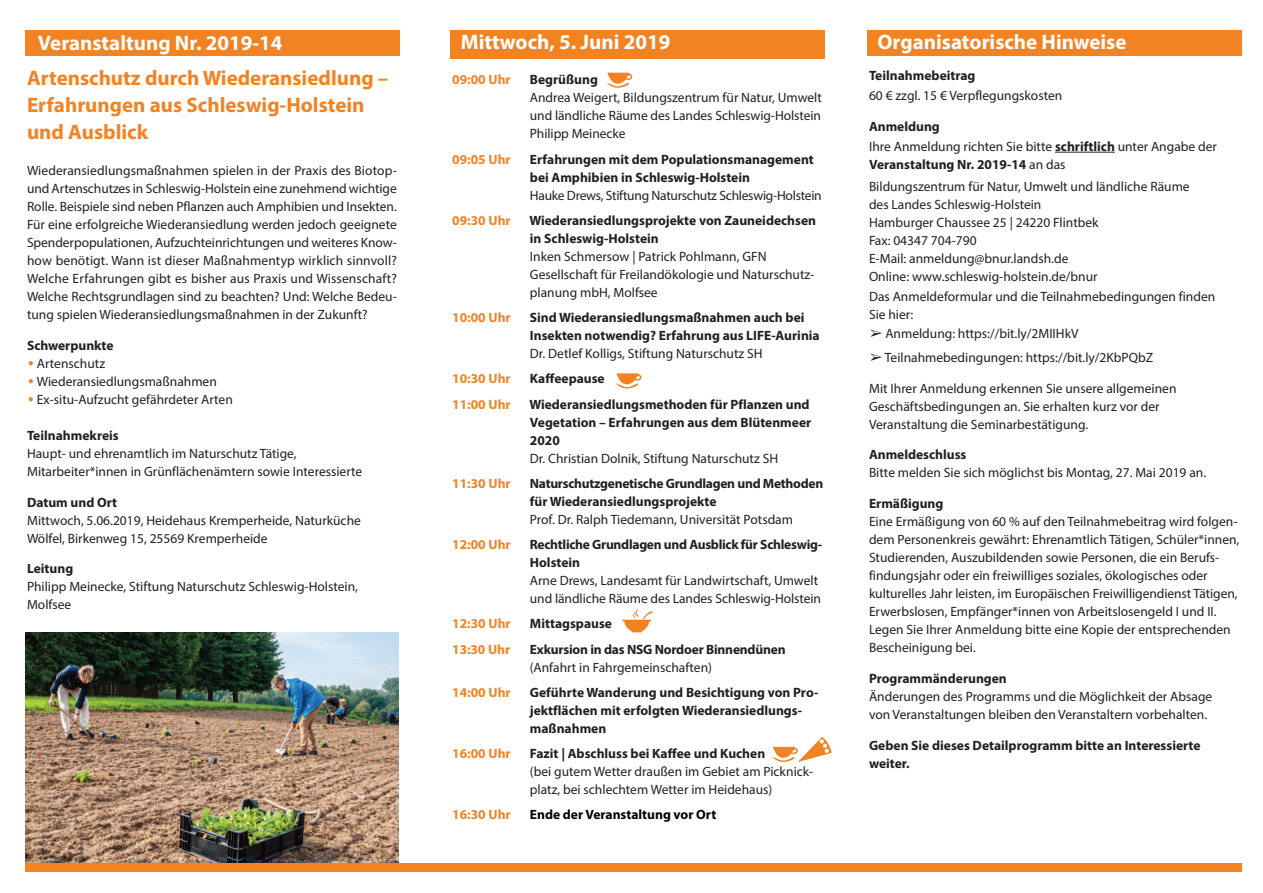
<style>
.page{position:relative;width:1263px;height:893px;background:#fff}
.page>*{position:absolute;margin:0;border:0;box-sizing:border-box;transform-origin:0 0}
.t1{font:34.5px "Myriad Pro";color:#f18323}
.t2{font:700 21px/27px "Myriad Pro";color:#f18323}
.t3{font:700 21px "Myriad Pro";color:#fff}
.t4{font:13.5px/18px "Myriad Pro";color:#231f20}
.t5{font:700 13.5px/18px "Myriad Pro";color:#231f20}
.t6{font:700 13.5px/18px "Myriad Pro";letter-spacing:-.02em;color:#231f20}
.t7{font:700 13.5px "Myriad Pro";color:#f18323}
.t8{font:13.5px "Myriad Pro";letter-spacing:-.02em;color:#231f20}
.t9{font:700 13.5px "Myriad Pro";color:#000}
.s1{font-weight:700}
.s2{font-family:"MS Gothic"}
</style>
<div class="page">
<img style="left:26px;top:632px;width:372px;height:231px">
<div style="left:26px;top:30px;width:374px;height:25px;background:#f18323"></div>
<hr style="left:1055px;top:152px;width:60px;height:1px;background:#231f20">
<div style="left:867px;top:30px;width:375px;height:25px;background:#f18323"></div>
<div style="left:451px;top:30px;width:374px;height:28px;background:#f18323"></div>
<svg style="left:606px;top:73px;width:26px;height:15px"></svg>
<svg style="left:616px;top:373px;width:26px;height:16px"></svg>
<div style="left:26px;top:863px;width:1216px;height:9px;background:#f18323"></div>
<img style="left:622px;top:608px;width:31px;height:25px">
<svg style="left:772px;top:737px;width:60px;height:25px"></svg>
<h2 class="t3" style="left:38px;top:35px;width:246px">Veranstaltung Nr. 2019-14</h2>
<h2 class="t2" style="left:27px;top:66px;width:363px">Artenschutz durch Wiederansiedlung –<br>Erfahrungen aus Schleswig-Holstein und Ausblick</h2>
<p class="t4" style="left:27px;top:162px;width:371px;text-align:justify">Wiederansiedlungsmaßnahmen spielen in der Praxis des Biotop&shy;und Artenschutzes in Schleswig-Holstein eine zunehmend wichtige Rolle. Beispiele sind neben Pflanzen auch Amphibien und Insekten.<br>Für eine erfolgreiche Wiederansiedlung werden jedoch geeignete Spenderpopulationen, Aufzuchteinrichtungen und weiteres Know&shy;how benötigt. Wann ist dieser Maßnahmentyp wirklich sinnvoll?<br>Welche Erfahrungen gibt es bisher aus Praxis und Wissenschaft?<br>Welche Rechtsgrundlagen sind zu beachten? Und: Welche Bedeu&shy;tung spielen Wiederansiedlungsmaßnahmen in der Zukunft?</p>
<p class="t5" style="left:27px;top:337px;width:88px">Schwerpunkte</p>
<h1 class="t1" style="left:27px;top:340px;width:9px">.</h1>
<p class="t4" style="left:37px;top:355px;width:70px">Artenschutz</p>
<h1 class="t1" style="left:27px;top:358px;width:9px">.</h1>
<p class="t4" style="left:37px;top:373px;width:181px">Wiederansiedlungsmaßnahmen</p>
<h1 class="t1" style="left:27px;top:376px;width:9px">.</h1>
<p class="t4" style="left:37px;top:391px;width:197px">Ex-situ-Aufzucht gefährdeter Arten</p>
<p class="t5" style="left:27px;top:427px;width:93px">Teilnahmekreis</p>
<p class="t4" style="left:27px;top:445px;width:337px">Haupt- und ehrenamtlich im Naturschutz Tätige,<br>Mitarbeiter*innen in Grünflächenämtern sowie Interessierte</p>
<p class="t5" style="left:27px;top:494px;width:92px">Datum und Ort</p>
<p class="t4" style="left:27px;top:512px;width:335px">Mittwoch, 5.06.2019, Heidehaus Kremperheide, Naturküche<br>Wölfel, Birkenweg 15, 25569 Kremperheide</p>
<p class="t5" style="left:27px;top:561px;width:48px">Leitung</p>
<p class="t4" style="left:27px;top:579px;width:333px">Philipp Meinecke, Stiftung Naturschutz Schleswig-Holstein,<br>Molfsee</p>
<h2 class="t3" style="left:461px;top:34px;width:211px">Mittwoch, 5. Juni 2019</h2>
<h2 class="t3" style="left:877px;top:34px;width:250px">Organisatorische Hinweise</h2>
<p class="t7" style="left:452px;top:75px;width:60px">09:00 Uhr</p>
<p class="t5" style="left:530px;top:72px;width:69px">Begrüßung</p>
<p class="t4" style="left:530px;top:90px;width:294px;text-align:justify">Andrea Weigert, Bildungszentrum für Natur, Umwelt und ländliche Räume des Landes Schleswig-Holstein Philipp Meinecke</p>
<p class="t7" style="left:452px;top:154px;width:60px">09:05 Uhr</p>
<p class="t5" style="left:530px;top:151px;width:285px">Erfahrungen mit dem Populationsmanagement bei Amphibien in Schleswig-Holstein</p>
<p class="t8" style="left:530px;top:190px;width:293px">Hauke Drews, Stiftung Naturschutz Schleswig-Holstein</p>
<p class="t7" style="left:452px;top:215px;width:60px">09:30 Uhr</p>
<p class="t5" style="left:529px;top:212px;width:288px">Wiederansiedlungsprojekte von Zauneidechsen in Schleswig-Holstein</p>
<p class="t4" style="left:530px;top:248px;width:286px">Inken Schmersow | Patrick Pohlmann, GFN<br>Gesellschaft für Freilandökologie und Naturschutz&shy;planung mbH, Molfsee</p>
<p class="t7" style="left:452px;top:312px;width:60px">10:00 Uhr</p>
<p class="t5" style="left:530px;top:310px;width:291px">Sind Wiederansiedlungsmaßnahmen auch bei<br>Insekten notwendig? Erfahrung aus LIFE-Aurinia</p>
<p class="t4" style="left:530px;top:346px;width:234px">Dr. Detlef Kolligs, Stiftung Naturschutz SH</p>
<p class="t7" style="left:452px;top:374px;width:60px">10:30 Uhr</p>
<p class="t5" style="left:530px;top:371px;width:76px">Kaffeepause</p>
<p class="t7" style="left:452px;top:399px;width:60px">11:00 Uhr</p>
<p class="t5" style="left:529px;top:396px;width:283px;text-align:justify">Wiederansiedlungsmethoden für Pflanzen und Vegetation – Erfahrungen aus dem Blütenmeer 2020</p>
<p class="t4" style="left:530px;top:450px;width:250px">Dr. Christian Dolnik, Stiftung Naturschutz SH</p>
<p class="t7" style="left:452px;top:478px;width:60px">11:30 Uhr</p>
<p class="t6" style="left:530px;top:475px;width:295px">Naturschutzgenetische Grundlagen und Methoden für Wiederansiedlungsprojekte</p>
<p class="t4" style="left:530px;top:511px;width:265px">Prof. Dr. Ralph Tiedemann, Universität Potsdam</p>
<p class="t7" style="left:452px;top:539px;width:60px">12:00 Uhr</p>
<p class="t6" style="left:530px;top:537px;width:294px">Rechtliche Grundlagen und Ausblick für Schleswig-<br>Holstein</p>
<p class="t4" style="left:530px;top:573px;width:293px">Arne Drews, Landesamt für Landwirtschaft, Umwelt und ländliche Räume des Landes Schleswig-Holstein</p>
<p class="t7" style="left:452px;top:619px;width:60px">12:30 Uhr</p>
<p class="t5" style="left:530px;top:616px;width:84px">Mittagspause</p>
<p class="t7" style="left:452px;top:644px;width:59px">13:30 Uhr</p>
<p class="t5" style="left:530px;top:641px;width:257px">Exkursion in das NSG Nordoer Binnendünen</p>
<p class="t4" style="left:530px;top:659px;width:184px">(Anfahrt in Fahrgemeinschaften)</p>
<p class="t7" style="left:452px;top:687px;width:60px">14:00 Uhr</p>
<p class="t5" style="left:530px;top:684px;width:290px">Geführte Wanderung und Besichtigung von Pro&shy;jektflächen mit erfolgten Wiederansiedlungs&shy;maßnahmen</p>
<p class="t7" style="left:452px;top:748px;width:60px">16:00 Uhr</p>
<p class="t5" style="left:530px;top:746px;width:237px">Fazit | Abschluss bei Kaffee und Kuchen</p>
<p class="t4" style="left:530px;top:764px;width:285px">(bei gutem Wetter draußen im Gebiet am Picknick&shy;platz, bei schlechtem Wetter im Heidehaus)</p>
<p class="t7" style="left:452px;top:810px;width:60px">16:30 Uhr</p>
<p class="t9" style="left:530px;top:810px;width:188px">Ende der Veranstaltung vor Ort</p>
<p class="t5" style="left:869px;top:67px;width:108px">Teilnahmebeitrag</p>
<p class="t4" style="left:869px;top:87px;width:195px">60 € zzgl. 15 € Verpflegungskosten</p>
<p class="t4" style="left:869px;top:117px;width:349px;line-height:20.1px"><span class="s1">Anmeldung<br></span>Ihre Anmeldung richten Sie bitte <span class="s1">schriftlich</span> unter Angabe der</p>
<p class="t4" style="left:869px;top:154px;width:322px;line-height:22.2px"><span class="s1">Veranstaltung Nr. 2019-14</span> an das<br>Bildungszentrum für Natur, Umwelt und ländliche Räume</p>
<p class="t4" style="left:869px;top:196px;width:231px">des Landes Schleswig-Holstein Hamburger Chaussee 25 | 24220 Flintbek Fax: 04347 704-790<br>E-Mail: anmeldung@bnur.landsh.de Online: www.schleswig-holstein.de/bnur</p>
<p class="t4" style="left:869px;top:289px;width:348px">Das Anmeldeformular und die Teilnahmebedingungen finden<br>Sie hier:</p>
<p class="t4" style="left:869px;top:325px;width:211px"><span class="s2">➢</span> Anmeldung: https://bit.ly/2MIIHkV</p>
<p class="t4" style="left:869px;top:349px;width:286px"><span class="s2">➢</span> Teilnahmebedingungen: https://bit.ly/2KbPQbZ</p>
<p class="t4" style="left:869px;top:380px;width:309px">Mit Ihrer Anmeldung erkennen Sie unsere allgemeinen<br>Geschäftsbedingungen an. Sie erhalten kurz vor der<br>Veranstaltung die Seminarbestätigung.</p>
<p class="t5" style="left:869px;top:447px;width:99px">Anmeldeschluss</p>
<p class="t4" style="left:869px;top:465px;width:339px">Bitte melden Sie sich möglichst bis Montag, 27. Mai 2019 an.</p>
<p class="t5" style="left:869px;top:496px;width:76px">Ermäßigung</p>
<p class="t4" style="left:869px;top:514px;width:372px">Eine Ermäßigung von 60 % auf den Teilnahmebeitrag wird folgen&shy;dem Personenkreis gewährt: Ehrenamtlich Tätigen, Schüler*innen, Studierenden, Auszubildenden sowie Personen, die ein Berufs&shy;findungsjahr oder ein freiwilliges soziales, ökologisches oder kulturelles Jahr leisten, im Europäischen Freiwilligendienst Tätigen, Erwerbslosen, Empfänger*innen von Arbeitslosengeld I und II.<br>Legen Sie Ihrer Anmeldung bitte eine Kopie der entsprechenden Bescheinigung bei.</p>
<p class="t5" style="left:869px;top:670px;width:139px">Programmänderungen</p>
<p class="t4" style="left:869px;top:688px;width:345px">Änderungen des Programms und die Möglichkeit der Absage von Veranstaltungen bleiben den Veranstaltern vorbehalten.</p>
<p class="t5" style="left:869px;top:737px;width:333px">Geben Sie dieses Detailprogramm bitte an Interessierte weiter.</p>
</div>
